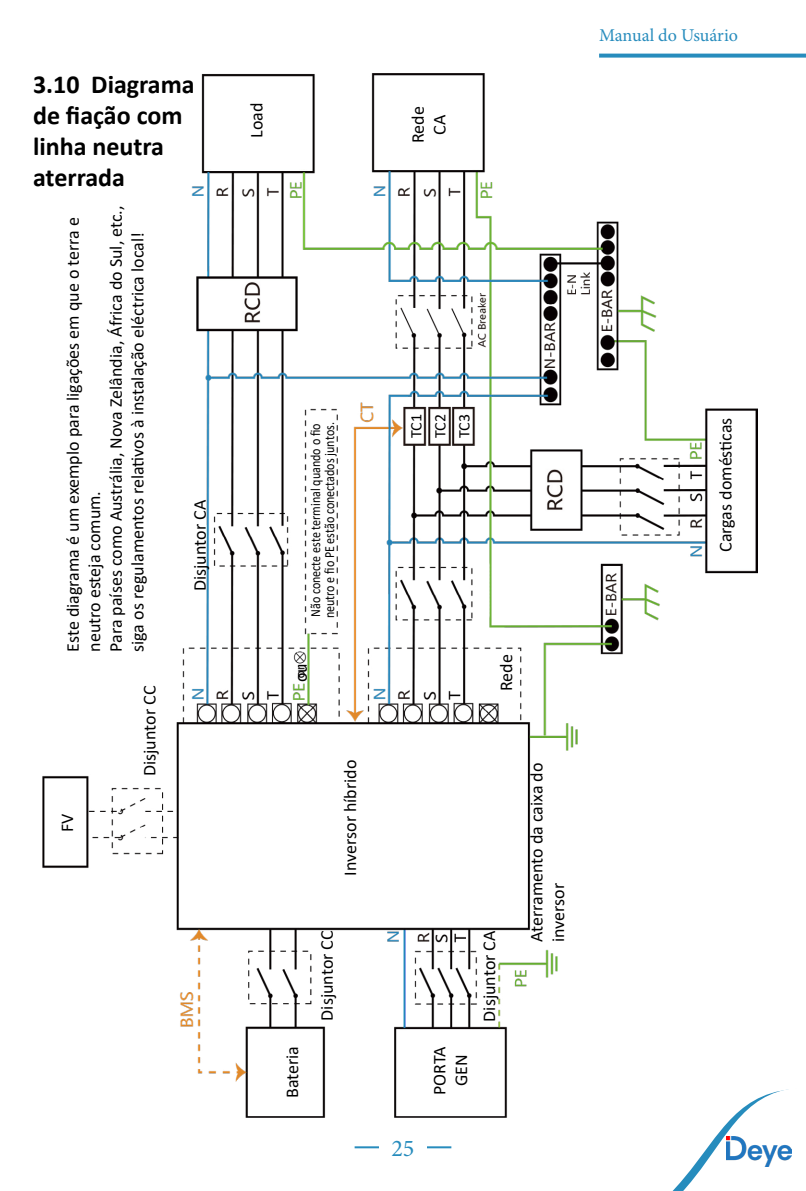
<style>
.page{position:relative;width:806px;height:1191px;background:#fff}
.page>*{position:absolute;margin:0;border:0;box-sizing:border-box;transform-origin:0 0}
.t1{font:700 26px/31.2px "Calibri";color:#000}
.t2{font:24px "Minion Pro";color:#278cbd}
.t3{font:18px/21.6px "Calibri";color:#000}
.t4{font:18px "Minion Pro";color:#278cbd}
.t5{font:16px/24px "Calibri";letter-spacing:-.01em;color:#000;text-align:justify}
.t6{font:14px/14px "Calibri";color:#000;scale:.86 1}
</style>
<div class="page">
<svg style="left:599px;top:54px;width:207px;height:4px"></svg>
<hr style="left:427px;top:1145px;width:24px;height:2px;background:#278cbd">
<hr style="left:355px;top:1145px;width:24px;height:2px;background:#278cbd">
<svg style="left:443px;top:1089px;width:349px;height:101px"></svg>
<img style="left:727px;top:1136px;width:64px;height:29px">
<img style="left:42px;top:73px;width:716px;height:1044px">
<h1 class="t1" style="left:33px;top:68px;width:163px">3.10 Diagrama de fiação com linha neutra aterrada</h1>
<p class="t3" style="left:61px;top:651px;width:447px;rotate:-90deg">Este diagrama é um exemplo para ligações em que o terra e neutro esteja comum.<br>Para países como Austrália, Nova Zelândia, África do Sul, etc., siga os regulamentos relativos à instalação eléctrica local!</p>
<p class="t3" style="left:189px;top:591px;width:93px;rotate:-90deg">Disjuntor CA</p>
<p class="t3" style="left:56px;top:831px;width:20px;rotate:-90deg">FV</p>
<p class="t3" style="left:138px;top:775px;width:92px;rotate:-90deg">Disjuntor CC</p>
<p class="t3" style="left:245px;top:138px;width:37px;rotate:-90deg">Load</p>
<p class="t3" style="left:428px;top:135px;width:22px;rotate:-90deg">CA</p>
<p class="t3" style="left:407px;top:143px;width:38px;rotate:-90deg">Rede</p>
<p class="t4" style="left:599px;top:23px;width:140px">Manual do Usuário</p>
<p class="t6" style="left:308px;top:618px;width:229px;rotate:-90deg">Não conecte este terminal quando o fio neutro e fio PE estão conectados juntos.</p>
<p class="t5" style="left:404px;top:438px;width:26px;rotate:-90deg">TC1<br>TC2<br>TC3</p>
<p class="t3" style="left:289px;top:682px;width:20px;rotate:-90deg">ou</p>
<p class="t3" style="left:495px;top:691px;width:38px;rotate:-90deg">Rede</p>
<p class="t3" style="left:339px;top:875px;width:117px;rotate:-90deg">Inversor híbrido</p>
<p class="t3" style="left:281px;top:1097px;width:54px;rotate:-90deg">Bateria</p>
<p class="t3" style="left:316px;top:1020px;width:92px;rotate:-90deg">Disjuntor CC</p>
<h2 class="t2" style="left:391px;top:1131px;width:25px">25</h2>
<p class="t3" style="left:428px;top:1094px;width:50px;text-align:center;rotate:-90deg">PORTA<br>GEN</p>
<p class="t3" style="left:478px;top:1021px;width:93px;rotate:-90deg">Disjuntor CA</p>
<p class="t3" style="left:525px;top:941px;width:181px;rotate:-90deg">Aterramento da caixa do inversor</p>
<p class="t3" style="left:714px;top:552px;width:136px;rotate:-90deg">Cargas domésticas</p>
</div>
